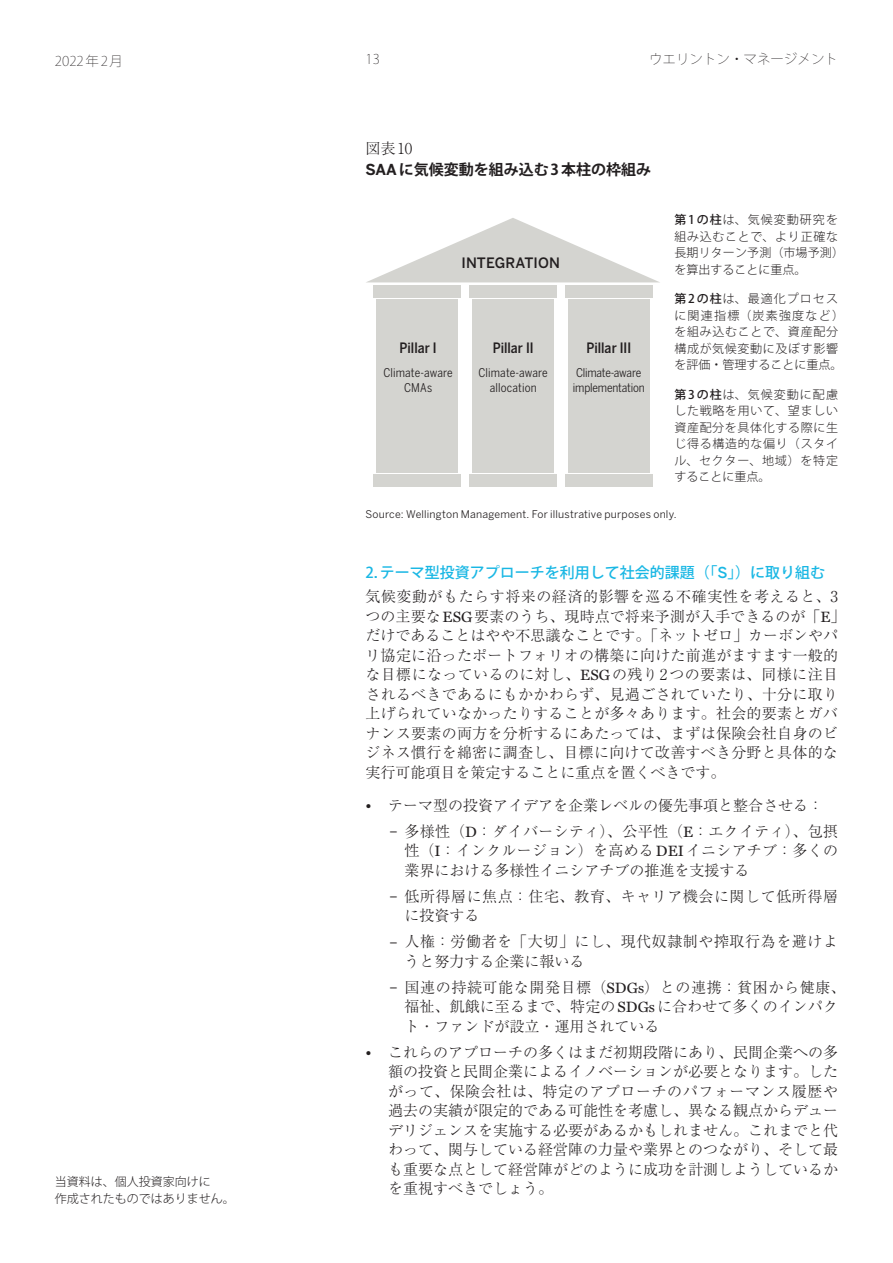
<style>
.page{position:relative;width:893px;height:1263px;background:#fff}
.page>*{position:absolute;margin:0;border:0;box-sizing:border-box;transform-origin:0 0}
.t1{font:300 15px/19.5px "Ryumin Pro";letter-spacing:.015em;color:#231f20}
.t2{font:300 15px/19.5px "Ryumin Pro";letter-spacing:.04em;color:#231f20}
.t3{font:500 15px "Koz Go Pro";color:#19b7e4}
.t4{font:700 15px "Koz Go Pro";color:#231f20}
.t5{font:500 14.25px "Benton Sans Cond";color:#231f20}
.t6{font:500 14.25px "Benton Sans";letter-spacing:.005em;color:#231f20}
.t7{font:200 13.5px "Koz Go Pro";color:#231f20}
.t8{font:200 13.5px "Koz Go Pro";letter-spacing:.06em;color:#231f20}
.t9{font:300 12px/16.5px "Koz Go Pro";letter-spacing:.055em;color:#231f20}
.t10{font:300 12px/16.5px "Koz Go Pro";letter-spacing:.01em;color:#231f20}
.t11{font:12px/15px "Benton Sans Cond";letter-spacing:.005em;color:#231f20;text-align:center}
.t12{font:300 12px/16.5px "Koz Go Pro";color:#231f20}
.t13{font:12px/15px "Benton Sans Cond";letter-spacing:-.02em;color:#231f20}
.t14{font:10.5px "Benton Sans";letter-spacing:.02em;color:#231f20}
.s1{font-family:"Benton Sans"}
.s2{font-weight:500}
.s3{font-family:"Miller Text";font-weight:400}
</style>
<div class="page">
<svg style="left:367px;top:218px;width:292px;height:64px"></svg>
<div style="left:377px;top:299px;width:81px;height:173px;background:#d4d4d0"></div>
<div style="left:472px;top:299px;width:81px;height:173px;background:#d4d4d0"></div>
<div style="left:568px;top:299px;width:81px;height:173px;background:#d4d4d0"></div>
<div style="left:373px;top:285px;width:88px;height:13px;background:#d4d4d0"></div>
<div style="left:469px;top:285px;width:88px;height:13px;background:#d4d4d0"></div>
<div style="left:565px;top:285px;width:87px;height:13px;background:#d4d4d0"></div>
<div style="left:373px;top:474px;width:88px;height:13px;background:#d4d4d0"></div>
<div style="left:469px;top:474px;width:88px;height:13px;background:#d4d4d0"></div>
<div style="left:565px;top:474px;width:87px;height:13px;background:#d4d4d0"></div>
<p class="t8" style="left:55px;top:52px;width:70px">2022年2月</p>
<p class="t7" style="left:365px;top:50px;width:16px">13</p>
<p class="t7" style="left:649px;top:50px;width:190px">ウエリントン・マネージメント</p>
<p class="t1" style="left:365px;top:138px;width:48px">図表 10</p>
<p class="t4" style="left:365px;top:160px;width:287px"><span class="s1">SAA</span>に気候変動を組み込む 3本柱の枠組み</p>
<p class="t12" style="left:55px;top:1173px;width:181px">当資料は、個人投資家向けに<br>作成されたものではありません。</p>
<p class="t10" style="left:674px;top:212px;width:171px"><span class="s2">第1の柱</span>は、気候変動研究を組み込むことで、より正確な長期リターン予測（市場予測）を算出することに重点。</p>
<p class="t9" style="left:674px;top:291px;width:171px"><span class="s2">第2の柱</span>は、最適化プロセスに関連指標（炭素強度など）を組み込むことで、資産配分構成が気候変動に及ぼす影響を評価・管理することに重点。</p>
<p class="t9" style="left:674px;top:386px;width:165px;text-align:justify"><span class="s2">第3の柱</span>は、気候変動に配慮した戦略を用いて、望ましい資産配分を具体化する際に生じ得る構造的な偏り（スタイル、セクター、地域）を特定することに重点。</p>
<p class="t14" style="left:365px;top:506px;width:313px">Source: Wellington Management. For illustrative purposes only.</p>
<p class="t6" style="left:462px;top:252px;width:100px">INTEGRATION</p>
<p class="t5" style="left:400px;top:339px;width:39px">Pillar I</p>
<p class="t11" style="left:383px;top:365px;width:71px">Climate-aware<br>CMAs</p>
<p class="t5" style="left:493px;top:339px;width:43px">Pillar II</p>
<p class="t11" style="left:478px;top:365px;width:71px">Climate-aware allocation</p>
<p class="t5" style="left:586px;top:339px;width:46px">Pillar III</p>
<p class="t13" style="left:573px;top:365px;width:73px">Climate-aware implementation</p>
<p class="t3" style="left:365px;top:563px;width:461px">2<span class="s1">.</span>テーマ型投資アプローチを利用して社会的課題（「<span class="s1">S</span>」）に取り組む</p>
<p class="t1" style="left:365px;top:586px;width:482px">気候変動がもたらす将来の経済的影響を巡る不確実性を考えると、3つの主要な<span class="s3">ESG</span>要素のうち、現時点で将来予測が入手できるのが「<span class="s3">E</span>」だけであることはやや不思議なことです。「ネットゼロ」カーボンやパリ協定に沿ったポートフォリオの構築に向けた前進がますます一般的な目標になっているのに対し、<span class="s3">ESG</span>の残り2つの要素は、同様に注目されるべきであるにもかかわらず、見過ごされていたり、十分に取り上げられていなかったりすることが多々あります。社会的要素とガバナンス要素の両方を分析するにあたっては、まずは保険会社自身のビジネス慣行を綿密に調査し、目標に向けて改善すべき分野と具体的な実行可能項目を策定することに重点を置くべきです。</p>
<p class="t1" style="left:365px;top:794px;width:459px"><span class="s3">•</span> テーマ型の投資アイデアを企業レベルの優先事項と整合させる：</p>
<p class="t1" style="left:404px;top:820px;width:435px;text-align:justify;text-indent:-15px"><span class="s3">–</span> 多様性（<span class="s3">D</span>：ダイバーシティ）、公平性（<span class="s3">E</span>：エクイティ）、包摂性（<span class="s3">I</span>：インクルージョン）を高める<span class="s3">DEI</span>イニシアチブ：多くの業界における多様性イニシアチブの推進を支援する</p>
<p class="t2" style="left:404px;top:885px;width:435px;text-indent:-15px"><span class="s3">–</span> 低所得層に焦点：住宅、教育、キャリア機会に関して低所得層に投資する</p>
<p class="t2" style="left:404px;top:931px;width:435px;text-indent:-15px"><span class="s3">–</span> 人権：労働者を「大切」にし、現代奴隷制や搾取行為を避けようと努力する企業に報いる</p>
<p class="t1" style="left:404px;top:976px;width:442px;text-indent:-15px"><span class="s3">–</span> 国連の持続可能な開発目標（<span class="s3">SDGs</span>）との連携：貧困から健康、福祉、飢餓に至るまで、特定の<span class="s3">SDGs</span>に合わせて多くのインパクト・ファンドが設立・運用されている</p>
<p class="t1" style="left:388px;top:1041px;width:452px;text-align:justify;text-indent:-23px"><span class="s3">•</span> これらのアプローチの多くはまだ初期段階にあり、民間企業への多額の投資と民間企業によるイノベーションが必要となります。したがって、保険会社は、特定のアプローチのパフォーマンス履歴や過去の実績が限定的である可能性を考慮し、異なる観点からデューデリジェンスを実施する必要があるかもしれません。これまでと代わって、関与している経営陣の力量や業界とのつながり、そして最も重要な点として経営陣がどのように成功を計測しようしているかを重視すべきでしょう。</p>
</div>
